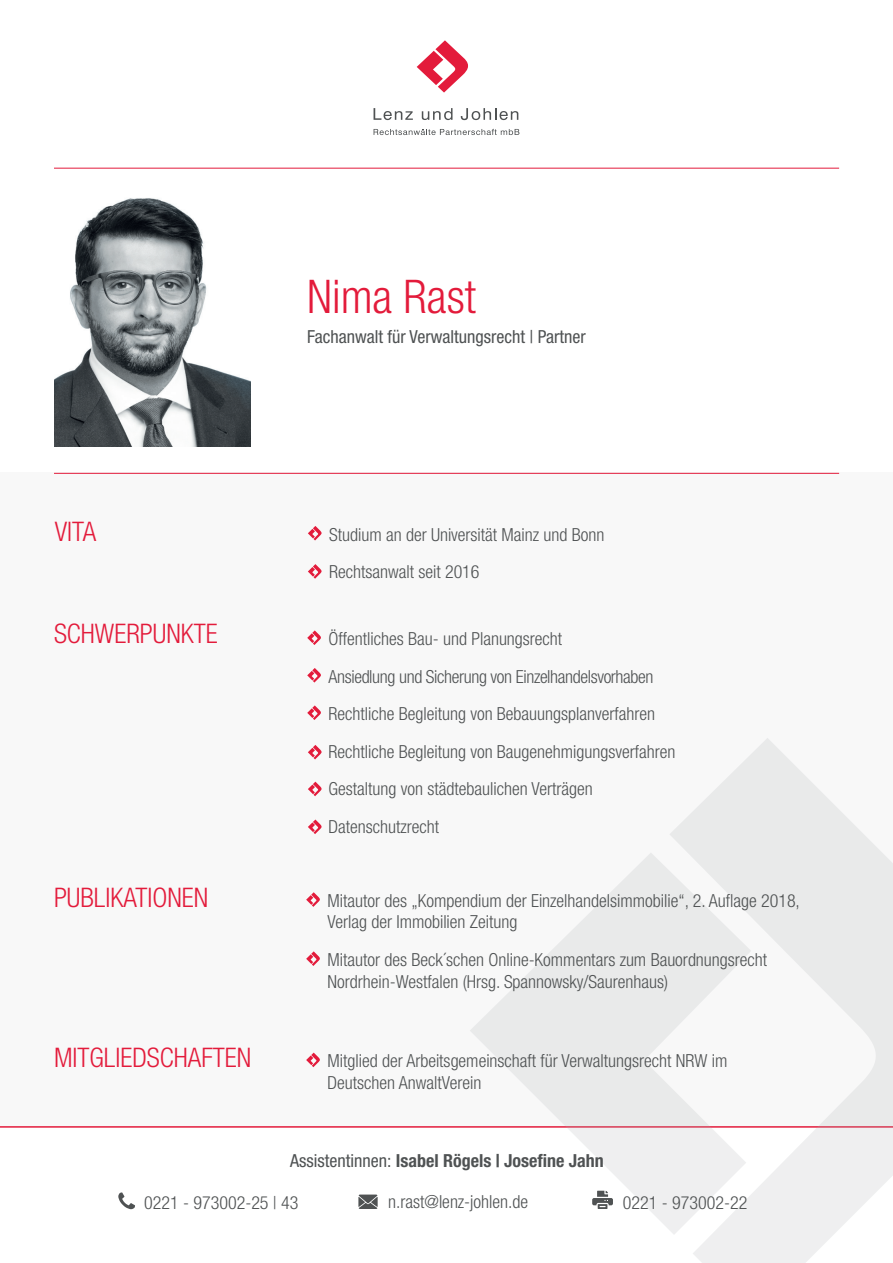
<style>
.page{position:relative;width:893px;height:1263px;background:#fff}
.page>*{position:absolute;margin:0;border:0;box-sizing:border-box;transform-origin:0 0}
.t1{font:300 condensed 46.5px "Helvetica Neue LT Std";color:#e31b3b}
.t2{font:300 condensed 27px "Helvetica Neue LT Std";color:#e31b3b}
.t3{font:300 condensed 18px/37.5px "Helvetica Neue LT Std";color:#4f5253}
.t4{font:700 condensed 18px "Helvetica Neue LT Std";color:#4f5253}
.t5{font:condensed 18px "Helvetica Neue LT Std";color:#4f5253}
.s1{font-weight:400}
</style>
<div class="page">
<div style="left:0;top:472px;width:893px;height:655px;background:#f8f8f8"></div>
<svg style="left:417px;top:40px;width:51px;height:53px"></svg>
<svg style="left:374px;top:108px;width:39px;height:12px"></svg>
<svg style="left:422px;top:108px;width:30px;height:12px"></svg>
<svg style="left:461px;top:108px;width:57px;height:12px"></svg>
<svg style="left:374px;top:129px;width:145px;height:6px"></svg>
<svg style="left:0;top:1126px;width:470px;height:84px"></svg>
<svg style="left:470px;top:853px;width:199px;height:376px;fill:#efeff0"></svg>
<svg style="left:669px;top:738px;width:224px;height:525px;fill:#efeff0"></svg>
<hr style="left:54px;top:168px;width:785px;height:1px;background:#e31b3b">
<hr style="left:54px;top:473px;width:785px;height:1px;background:#e31b3b">
<img style="left:54px;top:198px;width:197px;height:248px">
<svg style="left:308px;top:526px;width:14px;height:14px"></svg>
<svg style="left:307px;top:630px;width:14px;height:15px"></svg>
<svg style="left:307px;top:668px;width:14px;height:14px"></svg>
<svg style="left:307px;top:705px;width:14px;height:15px"></svg>
<svg style="left:308px;top:564px;width:14px;height:15px"></svg>
<svg style="left:308px;top:745px;width:14px;height:14px"></svg>
<svg style="left:308px;top:782px;width:14px;height:14px"></svg>
<svg style="left:308px;top:819px;width:14px;height:15px"></svg>
<svg style="left:306px;top:892px;width:14px;height:15px"></svg>
<svg style="left:306px;top:951px;width:14px;height:15px"></svg>
<svg style="left:306px;top:1052px;width:14px;height:15px"></svg>
<svg style="left:358px;top:1194px;width:20px;height:15px"></svg>
<svg style="left:592px;top:1191px;width:21px;height:18px"></svg>
<svg style="left:118px;top:1192px;width:17px;height:17px"></svg>
<h1 class="t1" style="left:307px;top:270px;width:170px">Nima Rast</h1>
<p class="t5" style="left:307px;top:326px;width:280px">Fachanwalt für Verwaltungsrecht | Partner</p>
<h2 class="t2" style="left:55px;top:516px;width:43px">VITA</h2>
<h2 class="t2" style="left:54px;top:618px;width:165px">SCHWERPUNKTE</h2>
<h2 class="t2" style="left:54px;top:882px;width:156px">PUBLIKATIONEN</h2>
<h2 class="t2" style="left:54px;top:1041px;width:199px">MITGLIEDSCHAFTEN</h2>
<p class="t3" style="left:329px;top:515px;width:277px">Studium an der Universität Mainz und Bonn<br>Rechtsanwalt seit 2016</p>
<p class="t3" style="left:328px;top:620px;width:349px">Öffentliches Bau- und Planungsrecht<br>Ansiedlung und Sicherung von Einzelhandelsvorhaben Rechtliche Begleitung von Bebauungsplanverfahren Rechtliche Begleitung von Baugenehmigungsverfahren Gestaltung von städtebaulichen Verträgen Datenschutzrecht</p>
<p class="t3" style="left:327px;top:889px;width:474px;line-height:21.6px">Mitautor des „Kompendium der Einzelhandelsimmobilie“, 2. Auflage 2018,<br>Verlag der Immobilien Zeitung</p>
<p class="t3" style="left:327px;top:949px;width:441px;line-height:21.6px">Mitautor des Beck´schen Online-Kommentars zum Bauordnungsrecht<br>Nordrhein-Westfalen (Hrsg. Spannowsky/Saurenhaus)</p>
<p class="t3" style="left:327px;top:1050px;width:402px;line-height:21.6px">Mitglied der Arbeitsgemeinschaft für Verwaltungsrecht NRW im<br>Deutschen AnwaltVerein</p>
<p class="t4" style="left:290px;top:1150px;width:315px"><span class="s1">Assistentinnen:</span> Isabel Rögels | Josefine Jahn</p>
<p class="t3" style="left:144px;top:1183px;width:156px">0221 - 973002-25 | 43</p>
<p class="t3" style="left:388px;top:1183px;width:141px">n.rast@lenz-johlen.de</p>
<p class="t3" style="left:623px;top:1184px;width:126px">0221 - 973002-22</p>
</div>
